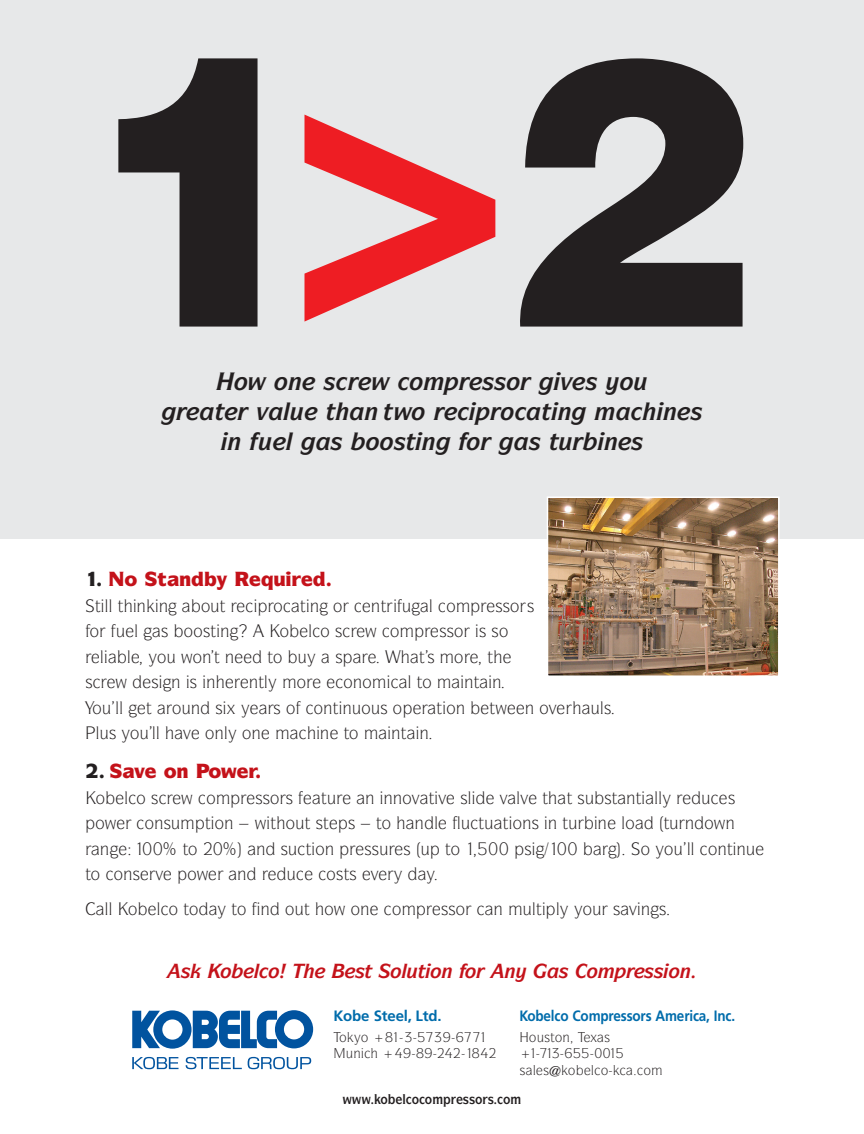
<style>
.page{position:relative;width:864px;height:1134px;background:#fff}
.page>*{position:absolute;margin:0;border:0;box-sizing:border-box;transform-origin:0 0}
.t1{font:900 375px "Helvetica";color:#231f20}
.t2{font:italic 700 24px "Itc Symbol";color:#231f20}
.t3{font:italic 700 19.5px "Itc Symbol";color:#c4121a}
.t4{font:900 19.5px "Itc Symbol";color:#c4121a}
.t5{font:17.25px "Itc Symbol";color:#231f20}
.t6{font:700 15px "Frutiger";letter-spacing:-.01em;color:#006cab;scale:.9 1}
.t7{font:700 15px "Frutiger";letter-spacing:-.01em;color:#006cab}
.t8{font:13.5px "Itc Symbol";color:#231f20}
.t9{font:700 13.5px "Itc Symbol";color:#231f20;scale:.9 1}
.s1{color:#ee1d23}
</style>
<div class="page">
<div style="left:0;top:0;width:864px;height:539px;background:#e7e8e9"></div>
<img style="left:550px;top:499px;width:227px;height:175px">
<div style="left:547px;top:496px;width:233px;height:181px;border:2px solid #fff"></div>
<svg style="left:132px;top:1010px;width:125px;height:39px"></svg>
<svg style="left:257px;top:1010px;width:56px;height:38px"></svg>
<svg style="left:132px;top:1057px;width:47px;height:12px"></svg>
<svg style="left:186px;top:1057px;width:56px;height:12px"></svg>
<svg style="left:248px;top:1057px;width:63px;height:12px"></svg>
<h1 class="t1" style="left:82px;top:-22px;width:669px">1<span class="s1">&gt;</span>2</h1>
<h2 class="t2" style="left:216px;top:373px;width:121px">★□ □■ ▲</h2>
<h2 class="t2" style="left:482px;top:373px;width:40px">▲▲□</h2>
<h2 class="t2" style="left:560px;top:373px;width:89px">❖▲ □◆</h2>
<h2 class="t2" style="left:215px;top:403px;width:212px">▼ ❖●◆ ▼ ■▼□</h2>
<h2 class="t2" style="left:500px;top:403px;width:73px">□ ▼■</h2>
<h2 class="t2" style="left:227px;top:433px;width:66px">■◆●</h2>
<h2 class="t2" style="left:330px;top:433px;width:107px">▲ □□▲▼ ■</h2>
<h2 class="t2" style="left:466px;top:433px;width:108px">□ ▲▼◆</h2>
<p class="t4" style="left:125px;top:572px;width:68px">□ ▼■</p>
<p class="t5" style="left:95px;top:599px;width:75px">▼●●▼ ■ ■</p>
<p class="t5" style="left:201px;top:599px;width:27px">□◆▼</p>
<p class="t5" style="left:273px;top:599px;width:71px">□ ▼■□</p>
<p class="t5" style="left:371px;top:599px;width:86px">■▼◆ ●□</p>
<p class="t5" style="left:495px;top:599px;width:41px">▲▲□ ▲</p>
<p class="t5" style="left:90px;top:625px;width:50px">□ ◆●</p>
<p class="t5" style="left:161px;top:625px;width:70px">▲ □□▲▼ ■</p>
<p class="t5" style="left:279px;top:625px;width:65px">□ ●□▲</p>
<p class="t5" style="left:390px;top:625px;width:120px">□ ▲▲□ ▲ ▲□</p>
<p class="t5" style="left:157px;top:650px;width:79px">□◆ □■▼ ■</p>
<p class="t5" style="left:267px;top:650px;width:41px">▼□ ◆</p>
<p class="t5" style="left:419px;top:650px;width:46px">▼▲ □</p>
<p class="t5" style="left:151px;top:676px;width:66px">▲ ■▲■</p>
<p class="t5" style="left:249px;top:676px;width:21px">■▼●</p>
<p class="t5" style="left:297px;top:676px;width:77px">□ □■□</p>
<p class="t5" style="left:408px;top:676px;width:26px">● ▼□</p>
<p class="t5" style="left:464px;top:676px;width:39px">■▼ ■</p>
<p class="t5" style="left:92px;top:701px;width:33px">□◆ ●●</p>
<p class="t5" style="left:146px;top:701px;width:78px">▼ □◆■ ▲</p>
<p class="t5" style="left:273px;top:701px;width:131px">▲ □ □■▼ ■◆□◆▲ □</p>
<p class="t5" style="left:436px;top:701px;width:31px">▼□■</p>
<p class="t5" style="left:489px;top:701px;width:69px">▼ ■□❖</p>
<p class="t5" style="left:591px;top:701px;width:22px">◆●▲</p>
<p class="t5" style="left:95px;top:727px;width:66px">●◆▲ □◆ ●●</p>
<p class="t5" style="left:183px;top:727px;width:80px">❖ □■● □■</p>
<p class="t5" style="left:320px;top:727px;width:40px">■ ▼□</p>
<p class="t5" style="left:391px;top:727px;width:39px">■▼ ■</p>
<p class="t4" style="left:134px;top:764px;width:89px">❖□■□</p>
<p class="t5" style="left:95px;top:791px;width:65px">□ ●□▲</p>
<p class="t5" style="left:206px;top:791px;width:89px">□ ▲▲□ ▲</p>
<p class="t5" style="left:365px;top:791px;width:108px">■ ■■□❖ ▼❖ ▲●</p>
<p class="t5" style="left:500px;top:791px;width:164px">❖●❖ ▼ ▼▲◆ ▲▼■▼ ●●</p>
<p class="t5" style="left:95px;top:817px;width:87px">□ □■▲◆</p>
<p class="t5" style="left:205px;top:817px;width:31px">▼□■</p>
<p class="t5" style="left:270px;top:817px;width:123px">▼ □◆▼ ▲▼ ▲ ▼□</p>
<p class="t5" style="left:415px;top:817px;width:222px">■ ● ●◆ ▼◆ ▼□■▲ ■▼◆ ■ ●□</p>
<p class="t5" style="left:663px;top:817px;width:73px">▼◆■□ ■</p>
<p class="t5" style="left:100px;top:842px;width:11px">■</p>
<p class="t5" style="left:256px;top:842px;width:80px">■ ▲◆ ▼□■</p>
<p class="t5" style="left:364px;top:842px;width:98px">▲▲◆ ▲ ◆ ▼□</p>
<p class="t5" style="left:640px;top:842px;width:117px">□ □◆ ●● □■▼ ■◆</p>
<p class="t5" style="left:85px;top:868px;width:80px">▼□ □■▲ ❖</p>
<p class="t5" style="left:287px;top:868px;width:94px">◆ □▲▼▲ ❖</p>
<p class="t5" style="left:104px;top:902px;width:96px">●● □ ●□▼□</p>
<p class="t5" style="left:231px;top:902px;width:140px">▼□ ■ □◆▼ □ □■</p>
<p class="t5" style="left:392px;top:902px;width:75px">□ ▲▲□</p>
<p class="t5" style="left:494px;top:902px;width:68px">■ ◆●▼ ●</p>
<p class="t5" style="left:582px;top:902px;width:86px">□◆ ▲❖■▲</p>
<p class="t3" style="left:181px;top:964px;width:100px">▲ □●□</p>
<p class="t3" style="left:355px;top:964px;width:123px">▲▼ □●◆▼ □■ □</p>
<p class="t3" style="left:505px;top:964px;width:95px">■ ▲□</p>
<p class="t3" style="left:644px;top:964px;width:48px">▲▲ □■</p>
<p class="t6" style="left:519px;top:1010px;width:241px">Kobelco Compressors America, Inc.</p>
<p class="t8" style="left:519px;top:1032px;width:52px">★□◆▲▼□■</p>
<p class="t8" style="left:519px;top:1065px;width:31px">▲●▲</p>
<p class="t8" style="left:568px;top:1065px;width:42px">□ ●□</p>
<p class="t7" style="left:334px;top:1010px;width:110px">Kobe Steel, Ltd.</p>
<p class="t9" style="left:380px;top:1094px;width:59px">□ ●□□</p>
<p class="t9" style="left:463px;top:1094px;width:54px">▲▲□ ▲ □</p>
</div>
